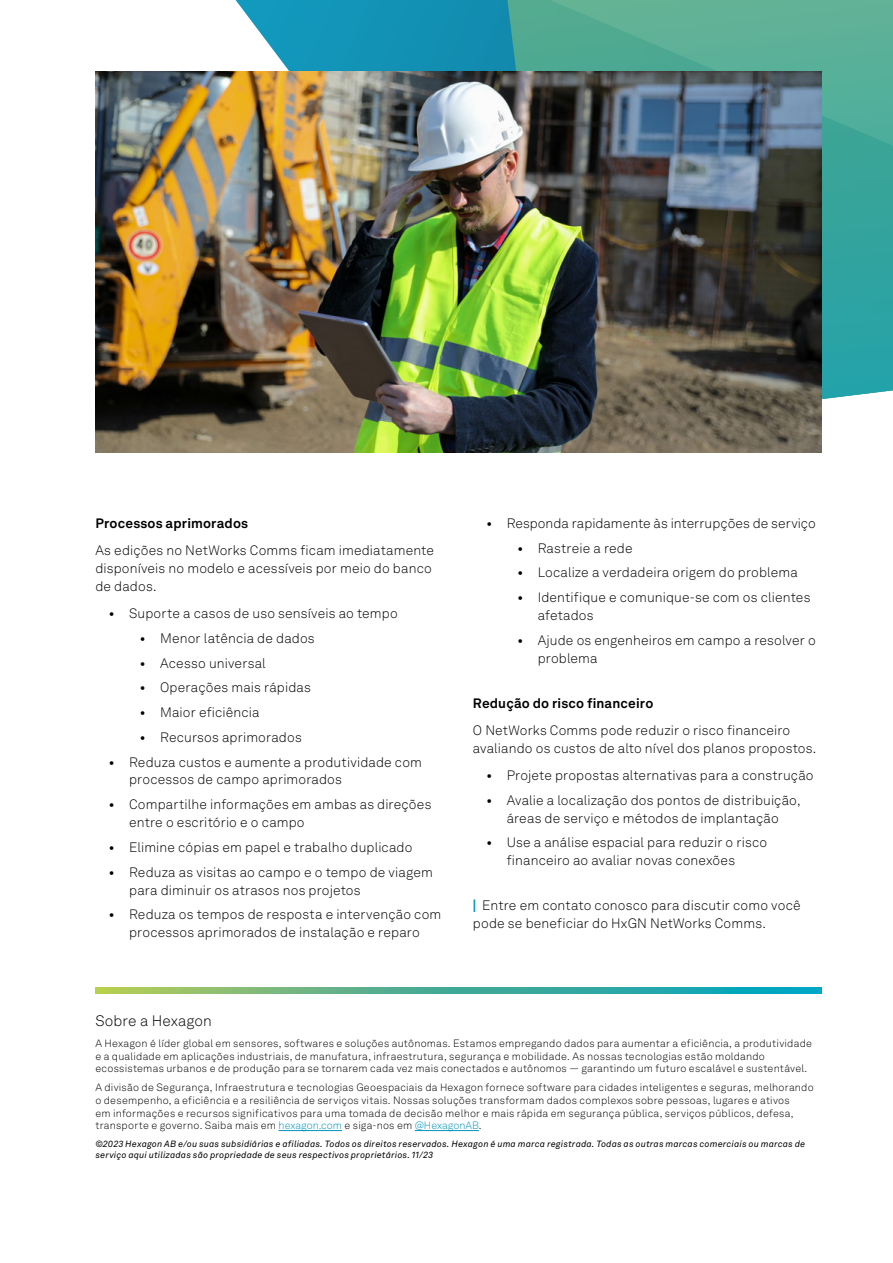
<style>
.page{position:relative;width:893px;height:1263px;background:#fff}
.page>*{position:absolute;margin:0;border:0;box-sizing:border-box;transform-origin:0 0}
.t1{font:300 15px "Hexagon Akkurat";letter-spacing:.005em;color:#000}
.t2{font:300 13.5px/18px "Hexagon Akkurat";letter-spacing:.01em;color:#000}
.t3{font:700 13.5px "Hexagon Akkurat";letter-spacing:.01em;color:#000}
.t4{font:300 10.5px/12.6px "Hexagon Akkurat";letter-spacing:.02em;color:#000}
.t5{font:italic 9px/10.8px "Hexagon Akkurat";letter-spacing:.025em;color:#000}
.s1{font-weight:400}
.s2{font-weight:900;color:#0097c0}
.s3{color:#0093bb}
</style>
<div class="page">
<svg style="left:201px;top:0;width:193px;height:72px"></svg>
<svg style="left:394px;top:0;width:499px;height:431px;background:#49a79e"></svg>
<img style="left:95px;top:72px;width:726px;height:380px">
<svg style="left:95px;top:987px;width:726px;height:6px;background:#4eb092"></svg>
<hr style="left:279px;top:1130px;width:63px;height:1px;background:#0093bb">
<hr style="left:415px;top:1130px;width:64px;height:1px;background:#0093bb">
<p class="t3" style="left:95px;top:513px;width:154px">Processos aprimorados</p>
<p class="t2" style="left:95px;top:541px;width:340px">As edições no NetWorks Comms ficam imediatamente disponíveis no modelo e acessíveis por meio do banco de dados.</p>
<p class="t2" style="left:109px;top:604px;width:290px"><span class="s1">•</span> Suporte a casos de uso sensíveis ao tempo</p>
<p class="t2" style="left:140px;top:629px;width:176px"><span class="s1">•</span> Menor latência de dados</p>
<p class="t2" style="left:140px;top:653px;width:127px"><span class="s1">•</span> Acesso universal</p>
<p class="t2" style="left:140px;top:678px;width:172px"><span class="s1">•</span> Operações mais rápidas</p>
<p class="t2" style="left:140px;top:703px;width:121px"><span class="s1">•</span> Maior eficiência</p>
<p class="t2" style="left:140px;top:728px;width:163px"><span class="s1">•</span> Recursos aprimorados</p>
<p class="t2" style="left:129px;top:752px;width:294px;text-indent:-20px"><span class="s1">•</span> Reduza custos e aumente a produtividade com processos de campo aprimorados</p>
<p class="t2" style="left:129px;top:795px;width:304px;text-indent:-20px"><span class="s1">•</span> Compartilhe informações em ambas as direções entre o escritório e o campo</p>
<p class="t2" style="left:109px;top:838px;width:305px"><span class="s1">•</span> Elimine cópias em papel e trabalho duplicado</p>
<p class="t2" style="left:129px;top:863px;width:305px;text-indent:-20px"><span class="s1">•</span> Reduza as visitas ao campo e o tempo de viagem para diminuir os atrasos nos projetos</p>
<p class="t2" style="left:109px;top:905px;width:334px;text-align:center"><span class="s1">•</span> Reduza os tempos de resposta e intervenção com processos aprimorados de instalação e reparo</p>
<p class="t2" style="left:486px;top:514px;width:331px"><span class="s1">•</span> Responda rapidamente às interrupções de serviço</p>
<p class="t2" style="left:517px;top:539px;width:117px"><span class="s1">•</span> Rastreie a rede</p>
<p class="t2" style="left:517px;top:563px;width:282px"><span class="s1">•</span> Localize a verdadeira origem do problema</p>
<p class="t2" style="left:538px;top:588px;width:274px;text-indent:-20px"><span class="s1">•</span> Identifique e comunique-se com os clientes afetados</p>
<p class="t2" style="left:538px;top:631px;width:280px;text-indent:-20px"><span class="s1">•</span> Ajude os engenheiros em campo a resolver o problema</p>
<p class="t3" style="left:473px;top:693px;width:182px">Redução do risco financeiro</p>
<p class="t2" style="left:473px;top:721px;width:345px">O NetWorks Comms pode reduzir o risco financeiro avaliando os custos de alto nível dos planos propostos.</p>
<p class="t2" style="left:486px;top:766px;width:329px"><span class="s1">•</span> Projete propostas alternativas para a construção</p>
<p class="t2" style="left:486px;top:791px;width:316px;text-align:center"><span class="s1">•</span> Avalie a localização dos pontos de distribuição, áreas de serviço e métodos de implantação</p>
<p class="t2" style="left:507px;top:833px;width:262px;text-indent:-20px"><span class="s1">•</span> Use a análise espacial para reduzir o risco financeiro ao avaliar novas conexões</p>
<p class="t2" style="left:473px;top:896px;width:329px"><span class="s2">|</span> Entre em contato conosco para discutir como você pode se beneficiar do HxGN NetWorks Comms.</p>
<p class="t1" style="left:95px;top:1010px;width:118px">Sobre a Hexagon</p>
<p class="t4" style="left:95px;top:1037px;width:718px">A Hexagon é líder global em sensores, softwares e soluções autônomas. Estamos empregando dados para aumentar a eficiência, a produtividade e a qualidade em aplicações industriais, de manufatura, infraestrutura, segurança e mobilidade. As nossas tecnologias estão moldando ecossistemas urbanos e de produção para se tornarem cada vez mais conectados e autônomos — garantindo um futuro escalável e sustentável.</p>
<p class="t4" style="left:95px;top:1081px;width:720px">A divisão de Segurança, Infraestrutura e tecnologias Geoespaciais da Hexagon fornece software para cidades inteligentes e seguras, melhorando o desempenho, a eficiência e a resiliência de serviços vitais. Nossas soluções transformam dados complexos sobre pessoas, lugares e ativos<br>em informações e recursos significativos para uma tomada de decisão melhor e mais rápida em segurança pública, serviços públicos, defesa, transporte e governo. Saiba mais em <span class="s3">hexagon.com</span> e siga-nos em <span class="s3">@HexagonAB</span>.</p>
<p class="t5" style="left:95px;top:1138px;width:711px">©2023 Hexagon AB e/ou suas subsidiárias e afiliadas. Todos os direitos reservados. Hexagon é uma marca registrada. Todas as outras marcas comerciais ou marcas de serviço aqui utilizadas são propriedade de seus respectivos proprietários. 11/23</p>
</div>
